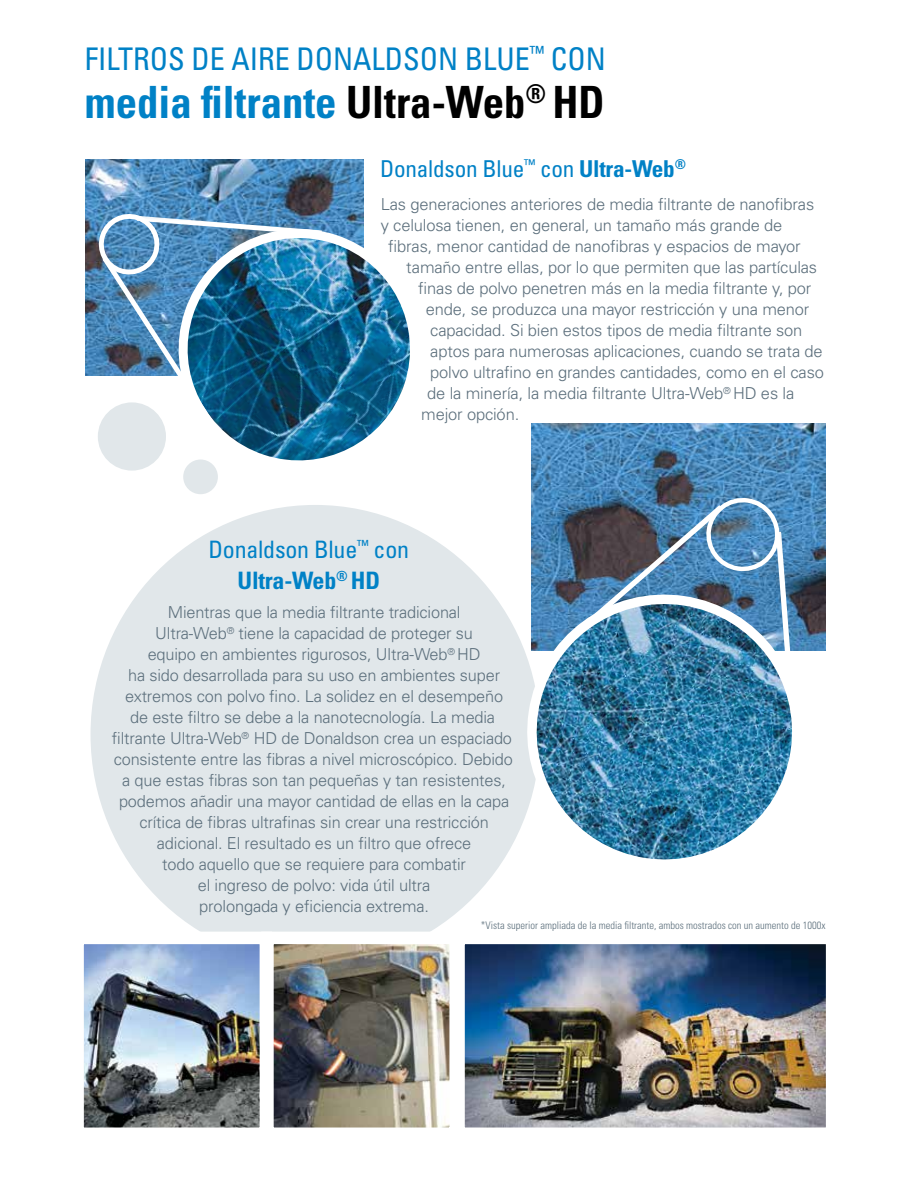
<style>
.page{position:relative;width:918px;height:1188px;background:#fff}
.page>*{position:absolute;margin:0;border:0;box-sizing:border-box;transform-origin:0 0}
.t1{font:700 condensed 44.4px "Univers LT Std";color:#0081c6;scale:.96 1}
.t2{font:condensed 31.2px "Univers LT Std";color:#0081c6;scale:.96 1}
.t3{font:condensed 24px/31.3px "Univers LT Std";letter-spacing:-.01em;color:#0081c6;text-align:center}
.t4{font:condensed 23.25px "Univers LT Std";letter-spacing:-.01em;color:#0081c6}
.t5{font:300 16.5px/21px "Univers LT Std";letter-spacing:-.01em;color:#5c6f7c;text-align:center}
.t6{font:300 condensed 10.5px "Univers LT Std";color:#5c6f7c}
.s1{color:#000}
.s2{font-weight:700}
</style>
<div class="page">
<div style="left:91px;top:505px;width:449px;height:459px;background:#e1e7ea;border-radius:50%"></div>
<img style="left:532px;top:423px;width:294px;height:228px">
<svg style="left:567px;top:493px;width:235px;height:86px;background:#567896"></svg>
<img style="left:523px;top:579px;width:294px;height:281px">
<img style="left:86px;top:160px;width:277px;height:215px">
<img style="left:165px;top:208px;width:245px;height:259px">
<img style="left:92px;top:207px;width:232px;height:234px">
<div style="left:98px;top:402px;width:68px;height:69px;background:#e1e7ea;border-radius:50%"></div>
<div style="left:183px;top:460px;width:35px;height:34px;background:#e1e7ea;border-radius:50%"></div>
<img style="left:278px;top:926px;width:168px;height:202px">
<img style="left:446px;top:944px;width:380px;height:184px">
<img style="left:83px;top:926px;width:195px;height:202px">
<h2 class="t2" style="left:85px;top:39px;width:544px">FILTROS DE AIRE DONALDSON BLUE<sup>™</sup> CON</h2>
<h1 class="t1" style="left:85px;top:75px;width:543px">media filtrante <span class="s1">Ultra-Web</span><sup>®</sup> <span class="s1">HD</span></h1>
<h3 class="t4" style="left:380px;top:154px;width:307px">Donaldson Blue<sup>™</sup> con <span class="s2">Ultra-Web</span><sup>®</sup></h3>
<p class="t5" style="left:381px;top:194px;width:435px">Las generaciones anteriores de media filtrante de nanofibras</p>
<p class="t5" style="left:381px;top:215px;width:403px">y celulosa tienen, en general, un tamaño más grande de</p>
<p class="t5" style="left:388px;top:236px;width:414px">fibras, menor cantidad de nanofibras y espacios de mayor</p>
<p class="t5" style="left:406px;top:257px;width:412px">tamaño entre ellas, por lo que permiten que las partículas</p>
<p class="t5" style="left:418px;top:278px;width:395px">finas de polvo penetren más en la media filtrante y, por</p>
<p class="t5" style="left:426px;top:299px;width:385px">ende, se produzca una mayor restricción y una menor</p>
<p class="t5" style="left:430px;top:320px;width:374px">capacidad. Si bien estos tipos de media filtrante son</p>
<p class="t5" style="left:430px;top:341px;width:394px">aptos para numerosas aplicaciones, cuando se trata de</p>
<p class="t5" style="left:430px;top:362px;width:395px">polvo ultrafino en grandes cantidades, como en el caso</p>
<p class="t5" style="left:427px;top:383px;width:368px">de la minería, la media filtrante Ultra-Web<sup>®</sup> HD es la</p>
<p class="t5" style="left:421px;top:404px;width:99px">mejor opción.</p>
<h3 class="t3" style="left:209px;top:534px;width:202px">Donaldson Blue<sup>™</sup> con<br><span class="s2">Ultra-Web</span><sup>®</sup> <span class="s2">HD</span></h3>
<p class="t5" style="left:112px;top:602px;width:403px">Mientras que la media filtrante tradicional<br>Ultra-Web<sup>®</sup> tiene la capacidad de proteger su<br>equipo en ambientes rigurosos, Ultra-Web<sup>®</sup> HD<br>ha sido desarrollada para su uso en ambientes super extremos con polvo fino. La solidez en el desempeño<br>de este filtro se debe a la nanotecnología. La media filtrante Ultra-Web<sup>®</sup> HD de Donaldson crea un espaciado consistente entre las fibras a nivel microscópico. Debido a que estas fibras son tan pequeñas y tan resistentes, podemos añadir una mayor cantidad de ellas en la capa crítica de fibras ultrafinas sin crear una restricción adicional. El resultado es un filtro que ofrece<br>todo aquello que se requiere para combatir<br>el ingreso de polvo: vida útil ultra<br>prolongada y eficiencia extrema.</p>
<p class="t6" style="left:481px;top:919px;width:346px">*Vista superior ampliada de la media filtrante, ambos mostrados con un aumento de 1000x</p>
</div>
